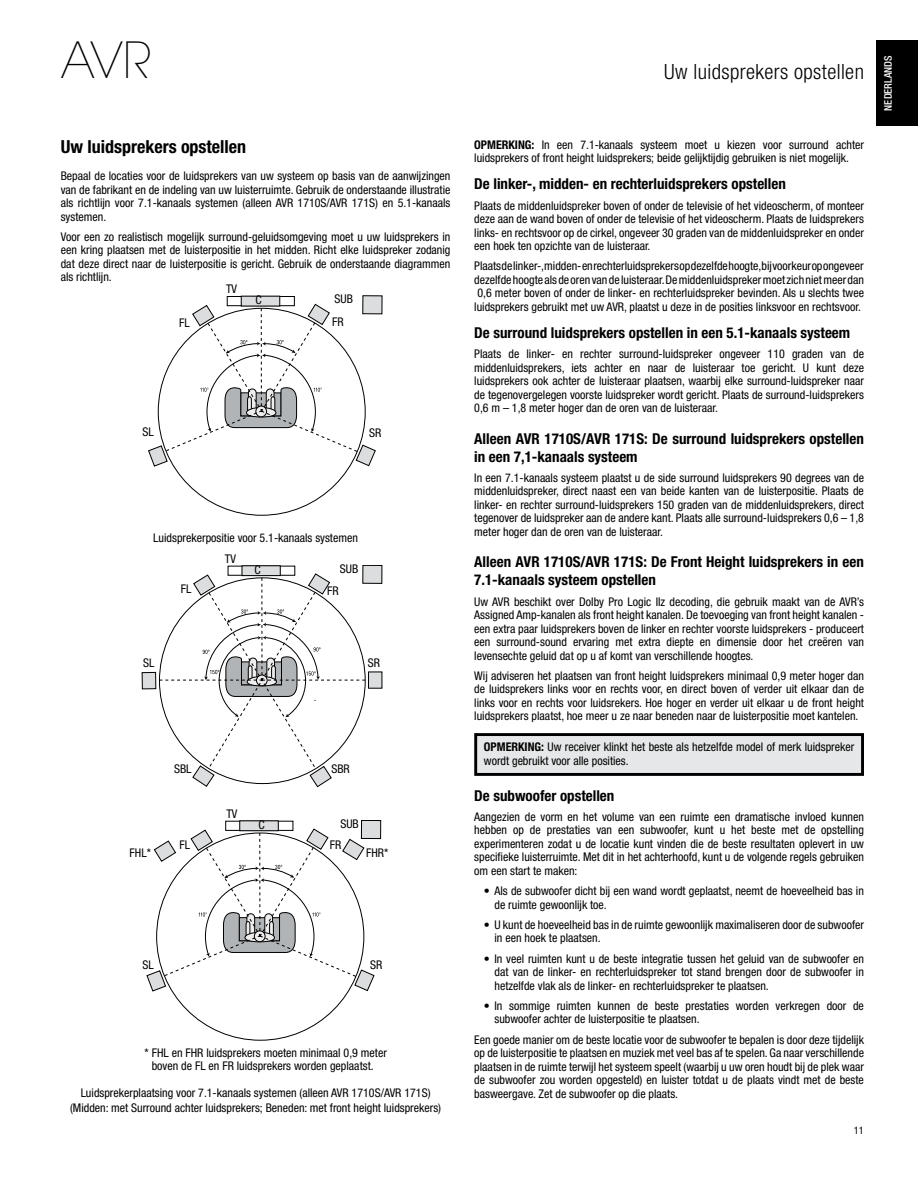
<style>
.page{position:relative;width:918px;height:1188px;background:#fff}
.page>*{position:absolute;margin:0;border:0;box-sizing:border-box;transform-origin:0 0}
.t1{font:200 49.5px "ITC Avant Garde Std";color:#000}
.t2{font:300 condensed 21px "Helvetica Neue LT Pro";letter-spacing:.02em;color:#000}
.t3{font:700 condensed 18px "Helvetica Neue LT Pro";color:#000}
.t4{font:700 condensed 15px/18px "Helvetica Neue LT Pro";color:#000}
.t5{font:condensed 12px/13.5px "Helvetica Neue LT Pro";color:#000;text-align:justify}
.t6{font:500 condensed 10.5px "Helvetica Neue LT Pro";color:#fff}
.t7{font:condensed 10.5px "Helvetica Neue LT Pro";color:#000}
.s1{font-weight:700}
</style>
<div class="page">
<div style="left:876px;top:40px;width:42px;height:86px;background:#000"></div>
<div style="left:227px;top:296px;width:68px;height:10px;border:1px solid #000"></div>
<div style="left:241px;top:296px;width:39px;height:10px;background:#dcddde"></div>
<div style="left:363px;top:296px;width:19px;height:18px;background:#dcddde"></div>
<svg style="left:148px;top:304px;width:228px;height:163px"></svg>
<div style="left:242px;top:565px;width:39px;height:11px;background:#dcddde;border:1px solid #000"></div>
<div style="left:142px;top:672px;width:14px;height:17px;background:#dcddde"></div>
<div style="left:142px;top:672px;width:14px;height:17px;border:1px solid #000"></div>
<div style="left:368px;top:672px;width:14px;height:16px;background:#dcddde"></div>
<div style="left:368px;top:672px;width:14px;height:16px;border:1px solid #000"></div>
<svg style="left:159px;top:573px;width:207px;height:214px"></svg>
<div style="left:363px;top:565px;width:19px;height:18px;background:#dcddde"></div>
<div style="left:362px;top:565px;width:20px;height:19px;border:1px solid #000"></div>
<div style="left:239px;top:821px;width:40px;height:10px;background:#dcddde"></div>
<div style="left:361px;top:820px;width:20px;height:19px;background:#dcddde"></div>
<div style="left:361px;top:820px;width:20px;height:19px;border:1px solid #000"></div>
<svg style="left:147px;top:828px;width:228px;height:164px"></svg>
<div style="left:476px;top:735px;width:387px;height:39px;background:#e6e7e8"></div>
<div style="left:474px;top:733px;width:390px;height:43px;border:3px solid #000"></div>
<h1 class="t1" style="left:61px;top:31px;width:91px">AVR</h1>
<h3 class="t3" style="left:61px;top:136px;width:187px">Uw luidsprekers opstellen</h3>
<p class="t5" style="left:61px;top:169px;width:391px">Bepaal de locaties voor de luidsprekers van uw systeem op basis van de aanwijzingen van de fabrikant en de indeling van uw luisterruimte. Gebruik de onderstaande illustratie als richtlijn voor 7.1-kanaals systemen (alleen AVR 1710S/AVR 171S) en 5.1-kanaals systemen.</p>
<p class="t5" style="left:61px;top:230px;width:391px">Voor een zo realistisch mogelijk surround-geluidsomgeving moet u uw luidsprekers in een kring plaatsen met de luisterpositie in het midden. Richt elke luidspreker zodanig dat deze direct naar de luisterpositie is gericht. Gebruik de onderstaande diagrammen als richtlijn.</p>
<p class="t5" style="left:226px;top:282px;width:13px">TV</p>
<p class="t5" style="left:256px;top:293px;width:8px">C</p>
<p class="t5" style="left:179px;top:316px;width:12px">FL</p>
<p class="t5" style="left:332px;top:315px;width:13px">FR</p>
<p class="t5" style="left:335px;top:292px;width:20px">SUB</p>
<p class="t5" style="left:143px;top:425px;width:13px">SL</p>
<p class="t5" style="left:369px;top:426px;width:14px">SR</p>
<p class="t5" style="left:225px;top:528px;width:135px;line-height:20.4px;text-indent:-72px">Luidsprekerpositie voor 5.1-kanaals systemen<br>TV</p>
<p class="t5" style="left:254px;top:563px;width:8px">C</p>
<p class="t5" style="left:181px;top:582px;width:12px">FL</p>
<p class="t5" style="left:327px;top:584px;width:13px">FR</p>
<p class="t5" style="left:340px;top:562px;width:20px">SUB</p>
<p class="t5" style="left:143px;top:656px;width:13px">SL</p>
<p class="t5" style="left:368px;top:656px;width:14px">SR</p>
<p class="t5" style="left:174px;top:762px;width:19px">SBL</p>
<p class="t5" style="left:226px;top:807px;width:13px">TV</p>
<p class="t5" style="left:258px;top:818px;width:8px">C</p>
<p class="t5" style="left:331px;top:762px;width:20px">SBR</p>
<p class="t5" style="left:340px;top:817px;width:20px">SUB</p>
<p class="t5" style="left:179px;top:838px;width:12px">FL</p>
<p class="t5" style="left:330px;top:838px;width:13px">FR</p>
<p class="t5" style="left:130px;top:846px;width:23px">FHL*</p>
<p class="t5" style="left:366px;top:846px;width:24px">FHR*</p>
<p class="t5" style="left:143px;top:958px;width:13px">SL</p>
<p class="t5" style="left:370px;top:958px;width:14px">SR</p>
<p class="t5" style="left:145px;top:1046px;width:244px;text-align:center">* FHL en FHR luidsprekers moeten minimaal 0,9 meter boven de FL en FR luidsprekers worden geplaatst.</p>
<p class="t5" style="left:70px;top:1085px;width:373px;line-height:15px;text-align:center">Luidsprekerplaatsing voor 7.1-kanaals systemen (alleen AVR 1710S/AVR 171S) (Midden: met Surround achter luidsprekers; Beneden: met front height luidsprekers)</p>
<h2 class="t2" style="left:664px;top:59px;width:201px">Uw luidsprekers opstellen</h2>
<p class="t5" style="left:474px;top:138px;width:391px"><span class="s1">OPMERKING:</span> In een 7.1-kanaals systeem moet u kiezen voor surround achter luidsprekers of front height luidsprekers; beide gelijktijdig gebruiken is niet mogelijk.</p>
<p class="t4" style="left:474px;top:175px;width:313px">De linker-, midden- en rechterluidsprekers opstellen</p>
<p class="t5" style="left:474px;top:199px;width:391px">Plaats de middenluidspreker boven of onder de televisie of het videoscherm, of monteer deze aan de wand boven of onder de televisie of het videoscherm. Plaats de luidsprekers links- en rechtsvoor op de cirkel, ongeveer 30 graden van de middenluidspreker en onder een hoek ten opzichte van de luisteraar.</p>
<p class="t5" style="left:474px;top:259px;width:391px">Plaats de linker-, midden- en rechterluidsprekers op dezelfde hoogte, bij voorkeur op ongeveer dezelfde hoogte als de oren van de luisteraar. De middenluidspreker moet zich niet meer dan 0,6 meter boven of onder de linker- en rechterluidspreker bevinden. Als u slechts twee luidsprekers gebruikt met uw AVR, plaatst u deze in de posities linksvoor en rechtsvoor.</p>
<p class="t4" style="left:474px;top:323px;width:378px">De surround luidsprekers opstellen in een 5.1-kanaals systeem</p>
<p class="t5" style="left:474px;top:347px;width:391px">Plaats de linker- en rechter surround-luidspreker ongeveer 110 graden van de middenluidsprekers, iets achter en naar de luisteraar toe gericht. U kunt deze luidsprekers ook achter de luisteraar plaatsen, waarbij elke surround-luidspreker naar de tegenovergelegen voorste luidspreker wordt gericht. Plaats de surround-luidsprekers 0,6 m – 1,8 meter hoger dan de oren van de luisteraar.</p>
<p class="t4" style="left:474px;top:429px;width:391px">Alleen AVR 1710S/AVR 171S: De surround luidsprekers opstellen in een 7,1-kanaals systeem</p>
<p class="t5" style="left:474px;top:471px;width:391px">In een 7.1-kanaals systeem plaatst u de side surround luidsprekers 90 degrees van de middenluidspreker, direct naast een van beide kanten van de luisterpositie. Plaats de linker- en rechter surround-luidsprekers 150 graden van de middenluidsprekers, direct tegenover de luidspreker aan de andere kant. Plaats alle surround-luidsprekers 0,6 – 1,8 meter hoger dan de oren van de luisteraar.</p>
<p class="t4" style="left:474px;top:553px;width:391px">Alleen AVR 1710S/AVR 171S: De Front Height luidsprekers in een<br>7.1-kanaals systeem opstellen</p>
<p class="t5" style="left:474px;top:595px;width:391px">Uw AVR beschikt over Dolby Pro Logic IIz decoding, die gebruik maakt van de AVR’s Assigned Amp-kanalen als front height kanalen. De toevoeging van front height kanalen - een extra paar luidsprekers boven de linker en rechter voorste luidsprekers - produceert een surround-sound ervaring met extra diepte en dimensie door het creëren van levensechte geluid dat op u af komt van verschillende hoogtes.</p>
<p class="t5" style="left:474px;top:669px;width:391px">Wij adviseren het plaatsen van front height luidsprekers minimaal 0,9 meter hoger dan de luidsprekers links voor en rechts voor, en direct boven of verder uit elkaar dan de links voor en rechts voor luidsrekers. Hoe hoger en verder uit elkaar u de front height luidsprekers plaatst, hoe meer u ze naar beneden naar de luisterpositie moet kantelen.</p>
<p class="t5" style="left:484px;top:740px;width:372px"><span class="s1">OPMERKING:</span> Uw receiver klinkt het beste als hetzelfde model of merk luidspreker wordt gebruikt voor alle posities.</p>
<p class="t4" style="left:474px;top:786px;width:142px">De subwoofer opstellen</p>
<p class="t5" style="left:474px;top:810px;width:391px">Aangezien de vorm en het volume van een ruimte een dramatische invloed kunnen hebben op de prestaties van een subwoofer, kunt u het beste met de opstelling experimenteren zodat u de locatie kunt vinden die de beste resultaten oplevert in uw specifieke luisterruimte. Met dit in het achterhoofd, kunt u de volgende regels gebruiken om een start te maken:</p>
<p class="t5" style="left:494px;top:884px;width:371px;text-indent:-10px">• Als de subwoofer dicht bij een wand wordt geplaatst, neemt de hoeveelheid bas in de ruimte gewoonlijk toe.</p>
<p class="t5" style="left:494px;top:918px;width:371px;text-indent:-10px">• U kunt de hoeveelheid bas in de ruimte gewoonlijk maximaliseren door de subwoofer in een hoek te plaatsen.</p>
<p class="t5" style="left:494px;top:952px;width:371px;text-indent:-10px">• In veel ruimten kunt u de beste integratie tussen het geluid van de subwoofer en dat van de linker- en rechterluidspreker tot stand brengen door de subwoofer in hetzelfde vlak als de linker- en rechterluidspreker te plaatsen.</p>
<p class="t5" style="left:494px;top:999px;width:371px;text-indent:-10px">• In sommige ruimten kunnen de beste prestaties worden verkregen door de subwoofer achter de luisterpositie te plaatsen.</p>
<p class="t5" style="left:474px;top:1033px;width:391px">Een goede manier om de beste locatie voor de subwoofer te bepalen is door deze tijdelijk op de luisterpositie te plaatsen en muziek met veel bas af te spelen. Ga naar verschillende plaatsen in de ruimte terwijl het systeem speelt (waarbij u uw oren houdt bij de plek waar de subwoofer zou worden opgesteld) en luister totdat u de plaats vindt met de beste basweergave. Zet de subwoofer op die plaats.</p>
<p class="t7" style="left:854px;top:1124px;width:12px">11</p>
<p class="t6" style="left:882px;top:111px;width:57px;rotate:-90deg">NEDERLANDS</p>
</div>
